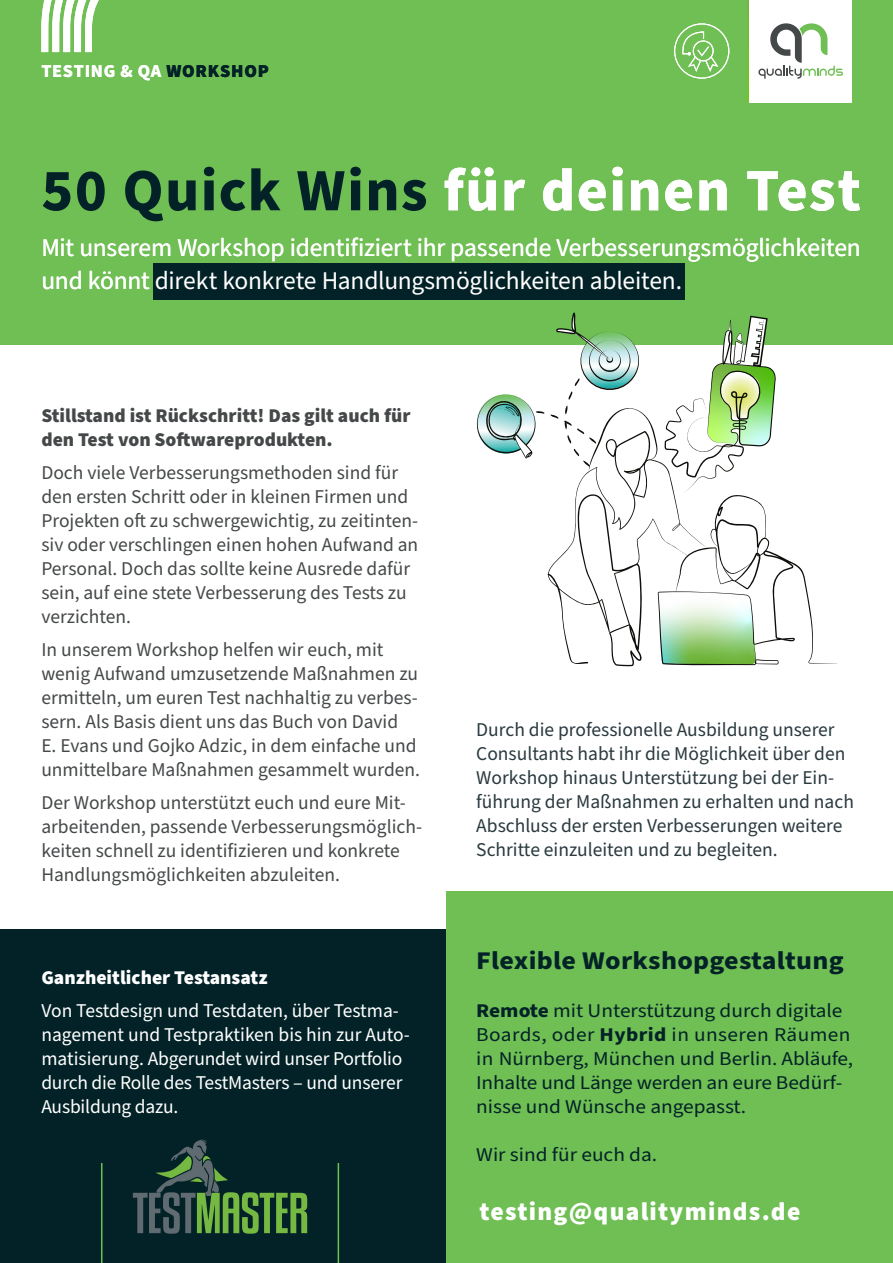
<style>
.page{position:relative;width:893px;height:1263px;background:#fff}
.page>*{position:absolute;margin:0;border:0;box-sizing:border-box;transform-origin:0 0}
.t1{font:700 60px "Source Sans Pro";letter-spacing:.02em;color:#fff}
.t2{font:25.5px/33px "Source Sans Pro";letter-spacing:-.01em;color:#fff}
.t3{font:700 25.5px "Source Sans Pro";letter-spacing:.01em;color:#032227;scale:1.09 1}
.t4{font:900 25.5px "Source Sans Pro";letter-spacing:.05em;color:#fff}
.t5{font:19.5px/24px "Source Sans Pro";color:#454849}
.t6{font:19.5px/24px "Source Sans Pro";color:#2a3a3f}
.t7{font:19.5px/24px "Source Sans Pro";color:#032227;scale:1.09 1}
.t8{font:19.5px/24px "Source Sans Pro";letter-spacing:-.01em;color:#fff}
.t9{font:900 19.5px/24px "Source Sans Pro";color:#454849}
.t10{font:900 19.5px "Source Sans Pro";color:#fff}
.t11{font:700 18.15px "Source Sans Pro";letter-spacing:.04em;color:#fff}
.s1{font-weight:900;color:#032227}
.s2{color:#032227}
.s3{font-weight:700}
</style>
<div class="page">
<div style="left:0;top:0;width:893px;height:344px;background:#6fbf54"></div>
<div style="left:0;top:929px;width:893px;height:334px;background:#032227"></div>
<div style="left:446px;top:891px;width:447px;height:372px;background:#6fbf54"></div>
<svg style="left:133px;top:1139px;width:174px;height:95px"></svg>
<hr style="left:101px;top:1163px;width:1px;height:100px;background:#6fbf54">
<hr style="left:338px;top:1163px;width:1px;height:100px;background:#6fbf54">
<svg style="left:548px;top:420px;width:289px;height:246px"></svg>
<svg style="left:468px;top:312px;width:181px;height:155px"></svg>
<svg style="left:664px;top:316px;width:112px;height:177px"></svg>
<img style="left:747px;top:0;width:3px;height:101px">
<svg style="left:41px;top:0;width:58px;height:52px"></svg>
<svg style="left:674px;top:23px;width:55px;height:56px"></svg>
<div style="left:750px;top:0;width:102px;height:102px;background:#fff"></div>
<svg style="left:758px;top:23px;width:85px;height:56px"></svg>
<div style="left:153px;top:264px;width:532px;height:36px;background:#032227"></div>
<p class="t11" style="left:41px;top:58px;width:229px">TESTING &amp; QA <span class="s1">WORKSHOP</span></p>
<h1 class="t1" style="left:41px;top:150px;width:821px"><span class="s2">50 Quick Wins</span> für deinen Test</h1>
<h2 class="t2" style="left:41px;top:232px;width:821px">Mit unserem Workshop identifiziert ihr passende Verbesserungsmöglichkeiten und könnt direkt konkrete Handlungsmöglichkeiten ableiten.</h2>
<p class="t9" style="left:41px;top:404px;width:371px">Stillstand ist Rückschritt! Das gilt auch für den Test von Softwareprodukten.</p>
<p class="t5" style="left:41px;top:461px;width:378px">Doch viele Verbesserungsmethoden sind für den ersten Schritt oder in kleinen Firmen und Projekten oft zu schwergewichtig, zu zeitinten&shy;siv oder verschlingen einen hohen Aufwand an Personal. Doch das sollte keine Ausrede dafür sein, auf eine stete Verbesserung des Tests zu verzichten.</p>
<p class="t5" style="left:41px;top:638px;width:380px">In unserem Workshop helfen wir euch, mit wenig Aufwand umzusetzende Maßnahmen zu ermitteln, um euren Test nachhaltig zu verbes&shy;sern. Als Basis dient uns das Buch von David<br>E. Evans und Gojko Adzic, in dem einfache und unmittelbare Maßnahmen gesammelt wurden.</p>
<p class="t5" style="left:41px;top:791px;width:382px">Der Workshop unterstützt euch und eure Mit&shy;arbeitenden, passende Verbesserungsmöglich&shy;keiten schnell zu identifizieren und konkrete Handlungsmöglichkeiten abzuleiten.</p>
<p class="t10" style="left:41px;top:964px;width:228px">Ganzheitlicher Testansatz</p>
<p class="t8" style="left:41px;top:999px;width:370px">Von Testdesign und Testdaten, über Testma&shy;nagement und Testpraktiken bis hin zur Auto&shy;matisierung. Abgerundet wird unser Portfolio durch die Rolle des TestMasters ‒ und unserer Ausbildung dazu.</p>
<p class="t6" style="left:476px;top:718px;width:379px">Durch die professionelle Ausbildung unserer Consultants habt ihr die Möglichkeit über den Workshop hinaus Unterstützung bei der Ein&shy;führung der Maßnahmen zu erhalten und nach Abschluss der ersten Verbesserungen weitere Schritte einzuleiten und zu begleiten.</p>
<h2 class="t3" style="left:476px;top:943px;width:339px">Flexible Workshopgestaltung</h2>
<p class="t7" style="left:476px;top:999px;width:347px"><span class="s3">Remote</span> mit Unterstützung durch digitale Boards, oder <span class="s3">Hybrid</span> in unseren Räumen in Nürnberg, München und Berlin. Abläufe, Inhalte und Länge werden an eure Bedürf&shy;nisse und Wünsche angepasst.</p>
<p class="t7" style="left:476px;top:1143px;width:167px">Wir sind für euch da.</p>
<h2 class="t4" style="left:479px;top:1194px;width:322px">testing@qualityminds.de</h2>
</div>
